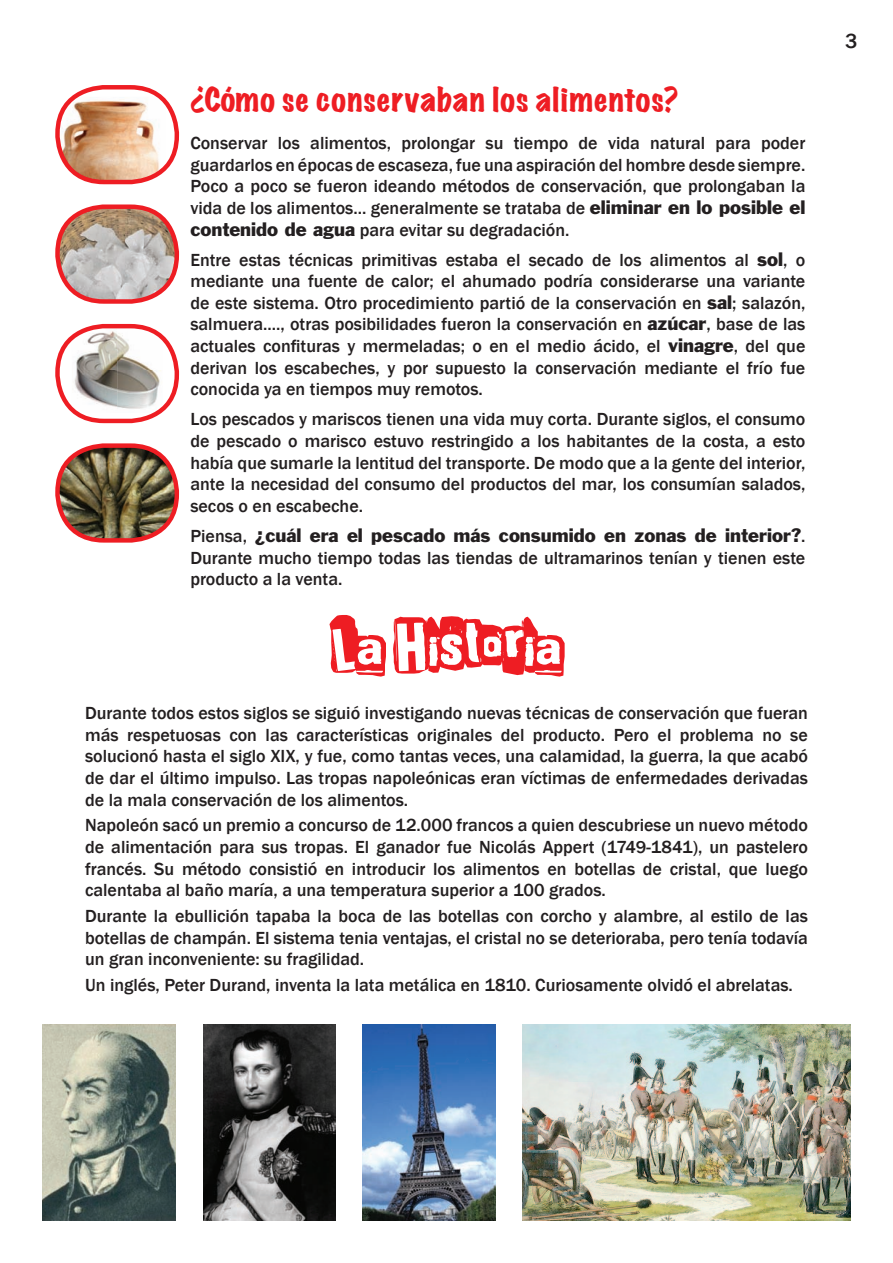
<style>
.page{position:relative;width:893px;height:1263px;background:#fff}
.page>*{position:absolute;margin:0;border:0;box-sizing:border-box;transform-origin:0 0}
.t1{font:72px "Punk'snotdead";letter-spacing:-.005em;color:#ee1d23}
.t2{font:expanded 30px "Marker Felt";letter-spacing:.04em;color:#ee1d23}
.t3{font:500 21px "Franklin Gothic";color:#231f20}
.t4{font:500 18px/21.6px "Franklin Gothic";color:#231f20;text-align:justify}
.s1{font-weight:400}
</style>
<div class="page">
<img style="left:59px;top:207px;width:118px;height:94px">
<div style="left:55px;top:204px;width:124px;height:100px;border:4px solid #ee1d23;border-radius:47px"></div>
<svg style="left:58px;top:87px;width:119px;height:95px"></svg>
<img style="left:58px;top:97px;width:108px;height:85px">
<div style="left:55px;top:85px;width:124px;height:99px;border:4px solid #ee1d23;border-radius:47px"></div>
<svg style="left:58px;top:326px;width:119px;height:95px"></svg>
<img style="left:72px;top:327px;width:90px;height:86px">
<div style="left:55px;top:324px;width:124px;height:99px;border:4px solid #ee1d23;border-radius:47px"></div>
<img style="left:58px;top:446px;width:119px;height:93px">
<div style="left:55px;top:443px;width:124px;height:100px;border:4px solid #ee1d23;border-radius:47px"></div>
<img style="left:204px;top:1024px;width:131px;height:196px">
<img style="left:362px;top:1024px;width:133px;height:196px">
<img style="left:523px;top:1024px;width:327px;height:196px">
<img style="left:43px;top:1024px;width:132px;height:196px">
<h2 class="t2" style="left:190px;top:77px;width:489px">¿Cómo se conservaban los alimentos?</h2>
<p class="t4" style="left:190px;top:133px;width:617px">Conservar los alimentos, prolongar su tiempo de vida natural para poder guardarlos en épocas de escaseza, fue una aspiración del hombre desde siempre.<br>Poco a poco se fueron ideando métodos de conservación, que prolongaban la vida de los alimentos... generalmente se trataba de <span class="s1">eliminar en lo posible el contenido de agua</span> para evitar su degradación.</p>
<p class="t4" style="left:190px;top:249px;width:617px">Entre estas técnicas primitivas estaba el secado de los alimentos al <span class="s1">sol</span>, o mediante una fuente de calor; el ahumado podría considerarse una variante de este sistema. Otro procedimiento partió de la conservación en <span class="s1">sal</span>; salazón, salmuera...., otras posibilidades fueron la conservación en <span class="s1">azúcar</span>, base de las actuales confituras y mermeladas; o en el medio ácido, el <span class="s1">vinagre</span>, del que derivan los escabeches, y por supuesto la conservación mediante el frío fue conocida ya en tiempos muy remotos.</p>
<p class="t4" style="left:190px;top:409px;width:617px">Los pescados y mariscos tienen una vida muy corta. Durante siglos, el consumo de pescado o marisco estuvo restringido a los habitantes de la costa, a esto había que sumarle la lentitud del transporte. De modo que a la gente del interior, ante la necesidad del consumo del productos del mar, los consumían salados, secos o en escabeche.</p>
<p class="t4" style="left:190px;top:525px;width:617px">Piensa, <span class="s1">¿cuál era el pescado más consumido en zonas de interior?</span>.<br>Durante mucho tiempo todas las tiendas de ultramarinos tenían y tienen este producto a la venta.</p>
<h1 class="t1" style="left:332px;top:603px;width:230px">La Historia</h1>
<p class="t4" style="left:85px;top:702px;width:724px">Durante todos estos siglos se siguió investigando nuevas técnicas de conservación que fueran más respetuosas con las características originales del producto. Pero el problema no se solucionó hasta el siglo XIX, y fue, como tantas veces, una calamidad, la guerra, la que acabó de dar el último impulso. Las tropas napoleónicas eran víctimas de enfermedades derivadas de la mala conservación de los alimentos.</p>
<p class="t4" style="left:85px;top:815px;width:724px">Napoleón sacó un premio a concurso de 12.000 francos a quien descubriese un nuevo método de alimentación para sus tropas. El ganador fue Nicolás Appert (1749-1841), un pastelero francés. Su método consistió en introducir los alimentos en botellas de cristal, que luego calentaba al baño maría, a una temperatura superior a 100 grados.</p>
<p class="t4" style="left:85px;top:905px;width:724px">Durante la ebullición tapaba la boca de las botellas con corcho y alambre, al estilo de las botellas de champán. El sistema tenia ventajas, el cristal no se deterioraba, pero tenía todavía un gran inconveniente: su fragilidad.</p>
<p class="t4" style="left:85px;top:974px;width:709px">Un inglés, Peter Durand, inventa la lata metálica en 1810. Curiosamente olvidó el abrelatas.</p>
<p class="t3" style="left:845px;top:28px;width:14px">3</p>
</div>
